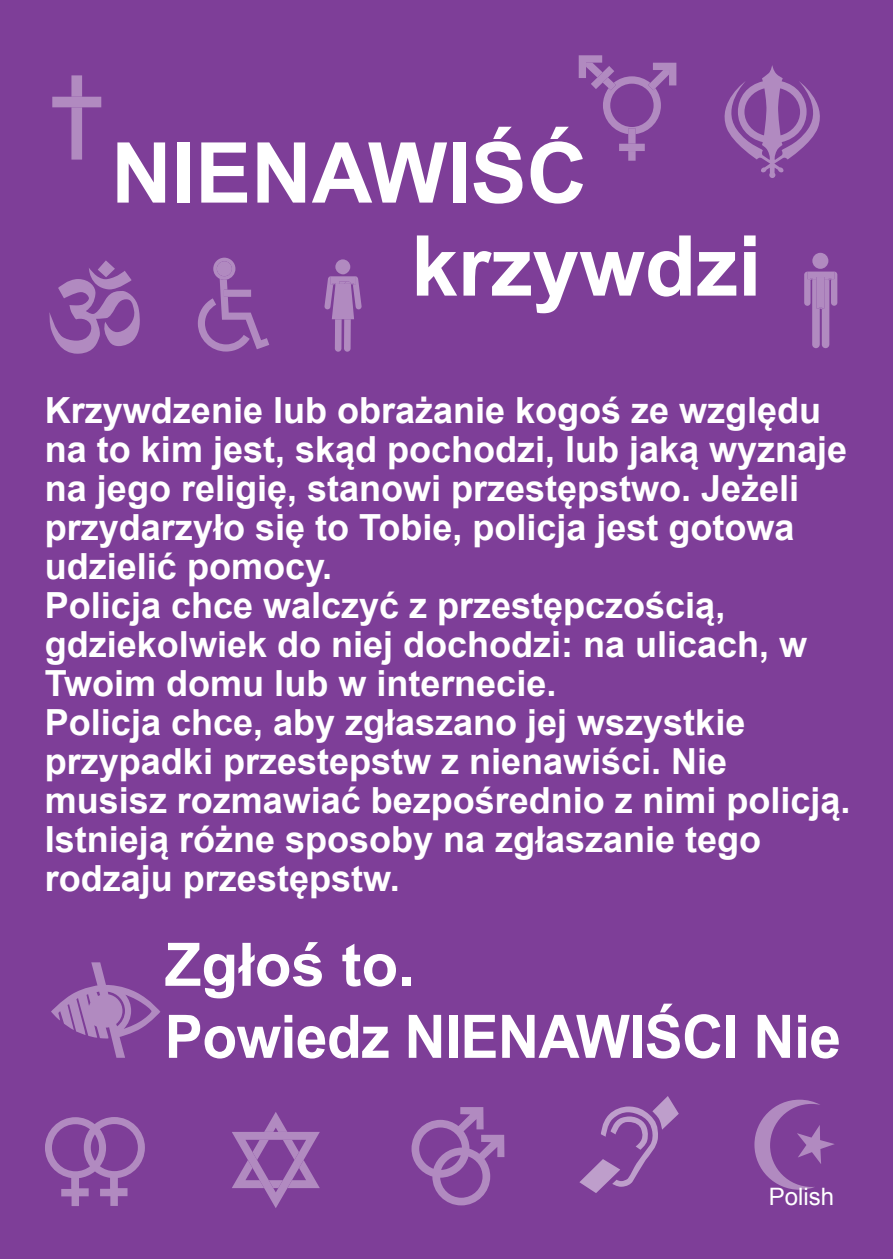
<style>
.page{position:relative;width:893px;height:1259px;background:#7e3e98}
.page>*{position:absolute;margin:0;border:0;box-sizing:border-box;transform-origin:0 0}
.t1{font:700 84px/93px "Arial";color:#fff}
.t2{font:700 60px/72px "Arial";letter-spacing:-.01em;color:#fff}
.t3{font:700 36px/39px "Arial";color:#fff}
.t4{font:24px "Arial";color:#fff}
</style>
<div class="page">
<svg style="left:198px;top:258px;width:71px;height:93px"></svg>
<svg style="left:52px;top:75px;width:49px;height:85px"></svg>
<svg style="left:232px;top:1112px;width:88px;height:96px"></svg>
<svg style="left:754px;top:1099px;width:81px;height:90px"></svg>
<svg style="left:579px;top:55px;width:97px;height:106px"></svg>
<svg style="left:812px;top:253px;width:16px;height:16px"></svg>
<svg style="left:804px;top:271px;width:33px;height:77px"></svg>
<svg style="left:335px;top:259px;width:15px;height:15px"></svg>
<svg style="left:324px;top:276px;width:38px;height:76px"></svg>
<svg style="left:725px;top:65px;width:95px;height:113px"></svg>
<svg style="left:50px;top:260px;width:90px;height:94px"></svg>
<svg style="left:51px;top:962px;width:109px;height:95px"></svg>
<svg style="left:45px;top:1117px;width:100px;height:89px"></svg>
<svg style="left:411px;top:1107px;width:93px;height:98px"></svg>
<svg style="left:579px;top:1096px;width:100px;height:97px"></svg>
<h1 class="t1" style="left:411px;top:129px;width:352px;text-indent:-300px">NIENAWIŚĆ krzywdzi</h1>
<p class="t3" style="left:45px;top:391px;width:807px">Krzywdzenie lub obrażanie kogoś ze względu na to kim jest, skąd pochodzi, lub jaką wyznaje na jego religię, stanowi przestępstwo. Jeżeli przydarzyło się to Tobie, policja jest gotowa udzielić pomocy.<br>Policja chce walczyć z przestępczością, gdziekolwiek do niej dochodzi: na ulicach, w Twoim domu lub w internecie.<br>Policja chce, aby zgłaszano jej wszystkie przypadki przestepstw z nienawiści. Nie musisz rozmawiać bezpośrednio z nimi policją.<br>Istnieją różne sposoby na zgłaszanie tego rodzaju przestępstw.</p>
<h2 class="t2" style="left:165px;top:930px;width:678px">Zgłoś to.<br>Powiedz NIENAWIŚCI Nie</h2>
<p class="t4" style="left:769px;top:1180px;width:67px">Polish</p>
</div>
